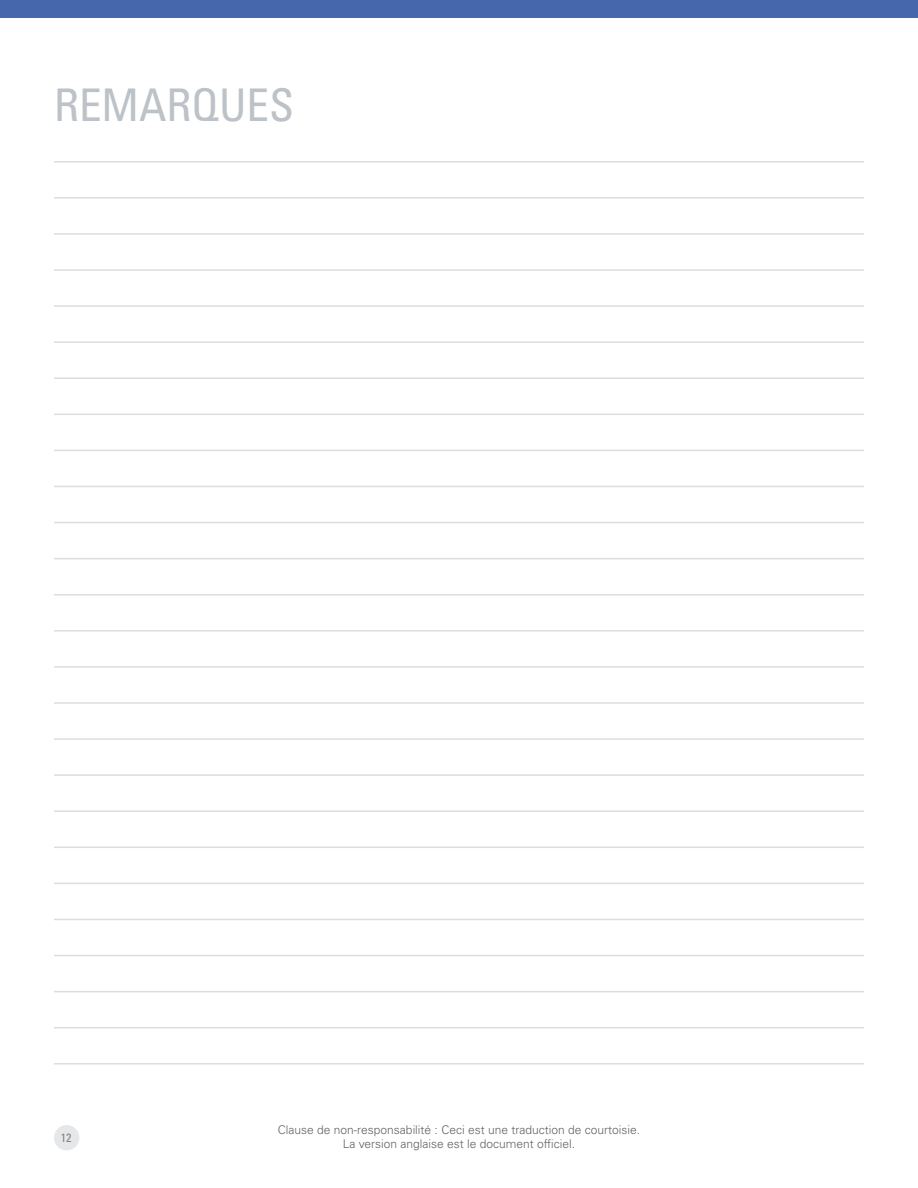
<style>
.page{position:relative;width:918px;height:1188px;background:#fff}
.page>*{position:absolute;margin:0;border:0;box-sizing:border-box;transform-origin:0 0}
.t1{font:condensed 45px "Univers LT Std";color:#bcc2c7}
.t2{font:300 12px/14.4px "Univers LT Std";color:#636366;text-align:center}
.t3{font:condensed 12px "Univers LT Std";color:#808285}
</style>
<div class="page">
<div style="left:54px;top:1125px;width:25px;height:25px;background:#e6e7e9;border-radius:50%"></div>
<div style="left:0;top:0;width:918px;height:18px;background:#4667ab"></div>
<hr style="left:54px;top:197px;width:810px;height:2px;background:#dcdddf">
<hr style="left:54px;top:161px;width:810px;height:2px;background:#dcdddf">
<hr style="left:54px;top:341px;width:810px;height:2px;background:#dcdddf">
<hr style="left:54px;top:305px;width:810px;height:2px;background:#dcdddf">
<hr style="left:54px;top:486px;width:810px;height:1px;background:#dcdddf">
<hr style="left:54px;top:450px;width:810px;height:1px;background:#dcdddf">
<hr style="left:54px;top:738px;width:810px;height:2px;background:#dcdddf">
<hr style="left:54px;top:558px;width:810px;height:1px;background:#dcdddf">
<hr style="left:54px;top:810px;width:810px;height:2px;background:#dcdddf">
<hr style="left:54px;top:630px;width:810px;height:2px;background:#dcdddf">
<hr style="left:54px;top:883px;width:810px;height:1px;background:#dcdddf">
<hr style="left:54px;top:991px;width:810px;height:1px;background:#dcdddf">
<hr style="left:54px;top:1063px;width:810px;height:2px;background:#dcdddf">
<hr style="left:54px;top:1027px;width:810px;height:1px;background:#dcdddf">
<hr style="left:54px;top:269px;width:810px;height:2px;background:#dcdddf">
<hr style="left:54px;top:233px;width:810px;height:2px;background:#dcdddf">
<hr style="left:54px;top:414px;width:810px;height:1px;background:#dcdddf">
<hr style="left:54px;top:377px;width:810px;height:2px;background:#dcdddf">
<hr style="left:54px;top:702px;width:810px;height:2px;background:#dcdddf">
<hr style="left:54px;top:522px;width:810px;height:1px;background:#dcdddf">
<hr style="left:54px;top:774px;width:810px;height:2px;background:#dcdddf">
<hr style="left:54px;top:594px;width:810px;height:1px;background:#dcdddf">
<hr style="left:54px;top:847px;width:810px;height:1px;background:#dcdddf">
<hr style="left:54px;top:955px;width:810px;height:1px;background:#dcdddf">
<hr style="left:54px;top:666px;width:810px;height:2px;background:#dcdddf">
<hr style="left:54px;top:919px;width:810px;height:1px;background:#dcdddf">
<h1 class="t1" style="left:54px;top:77px;width:242px">REMARQUES</h1>
<p class="t3" style="left:61px;top:1130px;width:12px">12</p>
<p class="t2" style="left:278px;top:1123px;width:364px">Clause de non-responsabilité : Ceci est une traduction de courtoisie.<br>La version anglaise est le document officiel.</p>
</div>
